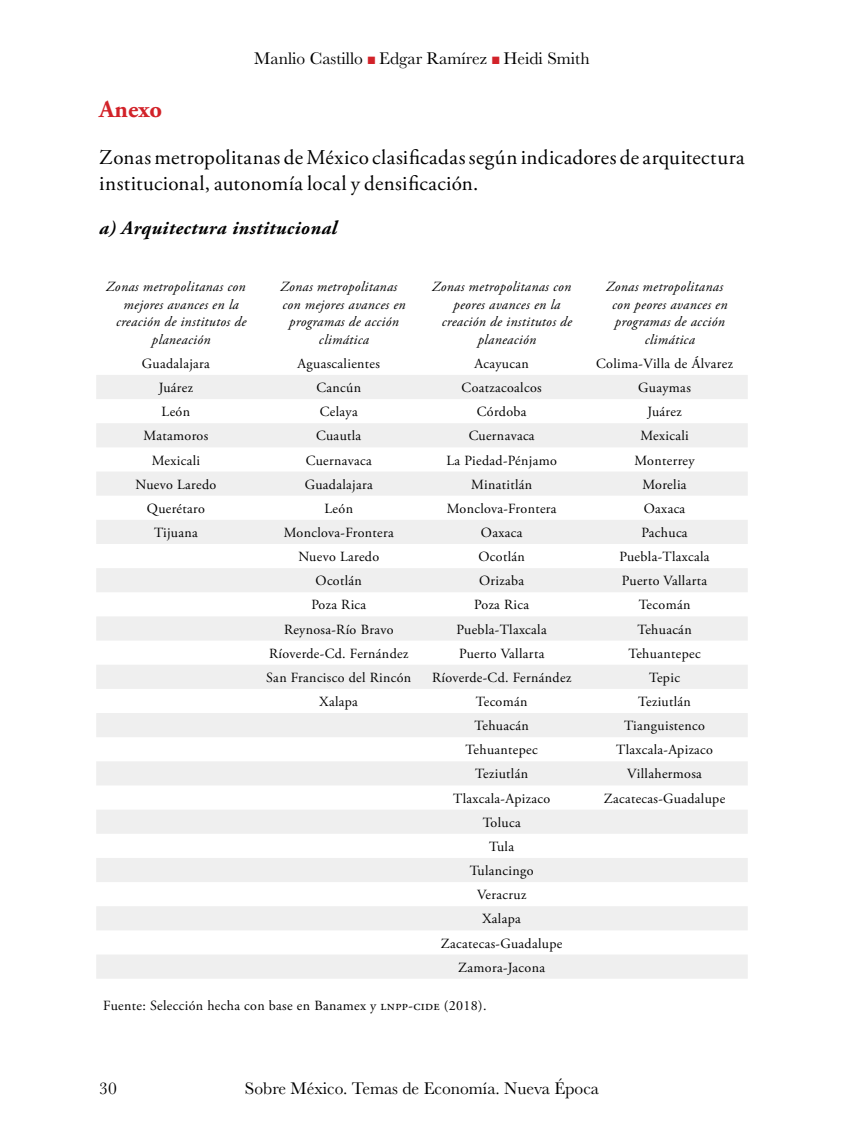
<style>
.page{position:relative;width:844px;height:1141px;background:#fff}
.page>*{position:absolute;margin:0;border:0;box-sizing:border-box;transform-origin:0 0}
.Subtítulo_1{font:700 24.5px "Adobe Garamond Pro";color:#d22229}
.CUERPO_de_texto_sin{font:21px/26.2px "Adobe Garamond Pro";letter-spacing:.02em;color:#000}
.Subtitulo_3a{font:italic 700 19.25px "Adobe Garamond Pro";letter-spacing:.025em;color:#000}
.t1{font:17.5px "Baskerville";color:#000}
.Cuadros_contenido{font:14px "Adobe Garamond Pro";letter-spacing:.02em;color:#000}
.Cuadros_contenido-2{font:italic 14px/17.5px "Adobe Garamond Pro";letter-spacing:.025em;color:#000;text-align:center}
.Cuadros_notas{font:14px "Adobe Garamond Pro";letter-spacing:.025em;color:#000}
</style>
<div class="page">
<svg style="left:96px;top:375px;width:651px;height:604px;fill:#f2f2f2"></svg>
<p class="t1" style="left:254px;top:47px;width:337px">Manlio Castillo Edgar Ramírez Heidi Smith</p>
<p class="Subtítulo_1" style="left:99px;top:95px;width:64px">Anexo</p>
<p class="CUERPO_de_texto_sin" style="left:99px;top:145px;width:646px">Zonas metropolitanas de México clasificadas según indicadores de arquitectura institucional, autonomía local y densificación.</p>
<p class="Subtitulo_3a" style="left:99px;top:217px;width:239px">a) Arquitectura institucional</p>
<p class="Cuadros_contenido-2" style="left:106px;top:278px;width:141px">Zonas metropolitanas con</p>
<p class="Cuadros_contenido-2" style="left:124px;top:296px;width:116px">mejores avances en la</p>
<p class="Cuadros_contenido-2" style="left:116px;top:313px;width:132px">creación de institutos de</p>
<p class="Cuadros_contenido-2" style="left:152px;top:331px;width:60px">planeación</p>
<p class="Cuadros_contenido-2" style="left:280px;top:278px;width:127px">Zonas metropolitanas con mejores avances en programas de acción climática</p>
<p class="Cuadros_contenido-2" style="left:432px;top:278px;width:141px">Zonas metropolitanas con</p>
<p class="Cuadros_contenido-2" style="left:453px;top:296px;width:109px">peores avances en la</p>
<p class="Cuadros_contenido-2" style="left:441px;top:313px;width:132px">creación de institutos de</p>
<p class="Cuadros_contenido-2" style="left:477px;top:331px;width:60px">planeación</p>
<p class="Cuadros_contenido-2" style="left:606px;top:278px;width:123px">Zonas metropolitanas con peores avances en programas de acción climática</p>
<p class="Cuadros_contenido" style="left:142px;top:355px;width:70px">Guadalajara</p>
<p class="Cuadros_contenido" style="left:297px;top:355px;width:84px">Aguascalientes</p>
<p class="Cuadros_contenido" style="left:474px;top:355px;width:56px">Acayucan</p>
<p class="Cuadros_contenido" style="left:596px;top:355px;width:138px">Colima-Villa de Álvarez</p>
<p class="Cuadros_contenido" style="left:159px;top:379px;width:36px">Juárez</p>
<p class="Cuadros_contenido" style="left:316px;top:379px;width:46px">Cancún</p>
<p class="Cuadros_contenido" style="left:461px;top:379px;width:82px">Coatzacoalcos</p>
<p class="Cuadros_contenido" style="left:638px;top:379px;width:54px">Guaymas</p>
<p class="Cuadros_contenido" style="left:162px;top:403px;width:30px">León</p>
<p class="Cuadros_contenido" style="left:320px;top:403px;width:40px">Celaya</p>
<p class="Cuadros_contenido" style="left:476px;top:403px;width:51px">Córdoba</p>
<p class="Cuadros_contenido" style="left:647px;top:403px;width:36px">Juárez</p>
<p class="Cuadros_contenido" style="left:143px;top:428px;width:66px">Matamoros</p>
<p class="Cuadros_contenido" style="left:316px;top:428px;width:47px">Cuautla</p>
<p class="Cuadros_contenido" style="left:468px;top:428px;width:67px">Cuernavaca</p>
<p class="Cuadros_contenido" style="left:640px;top:428px;width:50px">Mexicali</p>
<p class="Cuadros_contenido" style="left:152px;top:452px;width:50px">Mexicali</p>
<p class="Cuadros_contenido" style="left:306px;top:452px;width:67px">Cuernavaca</p>
<p class="Cuadros_contenido" style="left:446px;top:452px;width:112px">La Piedad-Pénjamo</p>
<p class="Cuadros_contenido" style="left:634px;top:452px;width:62px">Monterrey</p>
<p class="Cuadros_contenido" style="left:135px;top:476px;width:82px">Nuevo Laredo</p>
<p class="Cuadros_contenido" style="left:305px;top:476px;width:70px">Guadalajara</p>
<p class="Cuadros_contenido" style="left:471px;top:476px;width:63px">Minatitlán</p>
<p class="Cuadros_contenido" style="left:642px;top:476px;width:46px">Morelia</p>
<p class="Cuadros_contenido" style="left:147px;top:500px;width:59px">Querétaro</p>
<p class="Cuadros_contenido" style="left:324px;top:500px;width:30px">León</p>
<p class="Cuadros_contenido" style="left:446px;top:500px;width:111px">Monclova-Frontera</p>
<p class="Cuadros_contenido" style="left:643px;top:500px;width:43px">Oaxaca</p>
<p class="Cuadros_contenido" style="left:154px;top:524px;width:45px">Tijuana</p>
<p class="Cuadros_contenido" style="left:284px;top:524px;width:111px">Monclova-Frontera</p>
<p class="Cuadros_contenido" style="left:481px;top:524px;width:43px">Oaxaca</p>
<p class="Cuadros_contenido" style="left:641px;top:524px;width:48px">Pachuca</p>
<p class="Cuadros_contenido" style="left:298px;top:548px;width:82px">Nuevo Laredo</p>
<p class="Cuadros_contenido" style="left:478px;top:548px;width:48px">Ocotlán</p>
<p class="Cuadros_contenido" style="left:619px;top:548px;width:92px">Puebla-Tlaxcala</p>
<p class="Cuadros_contenido" style="left:315px;top:572px;width:48px">Ocotlán</p>
<p class="Cuadros_contenido" style="left:479px;top:572px;width:47px">Orizaba</p>
<p class="Cuadros_contenido" style="left:621px;top:572px;width:87px">Puerto Vallarta</p>
<p class="Cuadros_contenido" style="left:311px;top:597px;width:56px">Poza Rica</p>
<p class="Cuadros_contenido" style="left:474px;top:597px;width:56px">Poza Rica</p>
<p class="Cuadros_contenido" style="left:638px;top:597px;width:53px">Tecomán</p>
<p class="Cuadros_contenido" style="left:284px;top:621px;width:111px">Reynosa-Río Bravo</p>
<p class="Cuadros_contenido" style="left:456px;top:621px;width:92px">Puebla-Tlaxcala</p>
<p class="Cuadros_contenido" style="left:637px;top:621px;width:56px">Tehuacán</p>
<p class="Cuadros_contenido" style="left:269px;top:645px;width:141px">Ríoverde-Cd. Fernández</p>
<p class="Cuadros_contenido" style="left:459px;top:645px;width:87px">Puerto Vallarta</p>
<p class="Cuadros_contenido" style="left:628px;top:645px;width:74px">Tehuantepec</p>
<p class="Cuadros_contenido" style="left:266px;top:669px;width:146px">San Francisco del Rincón</p>
<p class="Cuadros_contenido" style="left:432px;top:669px;width:141px">Ríoverde-Cd. Fernández</p>
<p class="Cuadros_contenido" style="left:649px;top:669px;width:32px">Tepic</p>
<p class="Cuadros_contenido" style="left:319px;top:693px;width:40px">Xalapa</p>
<p class="Cuadros_contenido" style="left:475px;top:693px;width:53px">Tecomán</p>
<p class="Cuadros_contenido" style="left:638px;top:693px;width:54px">Teziutlán</p>
<p class="Cuadros_contenido" style="left:474px;top:717px;width:56px">Tehuacán</p>
<p class="Cuadros_contenido" style="left:624px;top:717px;width:82px">Tianguistenco</p>
<p class="Cuadros_contenido" style="left:465px;top:741px;width:74px">Tehuantepec</p>
<p class="Cuadros_contenido" style="left:616px;top:741px;width:98px">Tlaxcala-Apizaco</p>
<p class="Cuadros_contenido" style="left:475px;top:766px;width:54px">Teziutlán</p>
<p class="Cuadros_contenido" style="left:627px;top:766px;width:76px">Villahermosa</p>
<p class="Cuadros_contenido" style="left:453px;top:790px;width:98px">Tlaxcala-Apizaco</p>
<p class="Cuadros_contenido" style="left:603px;top:790px;width:123px">Zacatecas-Guadalupe</p>
<p class="Cuadros_contenido" style="left:482px;top:814px;width:40px">Toluca</p>
<p class="Cuadros_contenido" style="left:489px;top:838px;width:26px">Tula</p>
<p class="Cuadros_contenido" style="left:469px;top:862px;width:65px">Tulancingo</p>
<p class="Cuadros_contenido" style="left:477px;top:886px;width:51px">Veracruz</p>
<p class="Cuadros_contenido" style="left:482px;top:911px;width:40px">Xalapa</p>
<p class="Cuadros_contenido" style="left:441px;top:935px;width:123px">Zacatecas-Guadalupe</p>
<p class="Cuadros_contenido" style="left:458px;top:959px;width:88px">Zamora-Jacona</p>
<p class="Cuadros_notas" style="left:103px;top:997px;width:385px">Fuente: Selección hecha con base en Banamex y lnpp-cide (2018).</p>
<p class="t1" style="left:99px;top:1077px;width:19px">30</p>
<p class="t1" style="left:245px;top:1077px;width:355px">Sobre México. Temas de Economía. Nueva Época</p>
</div>
